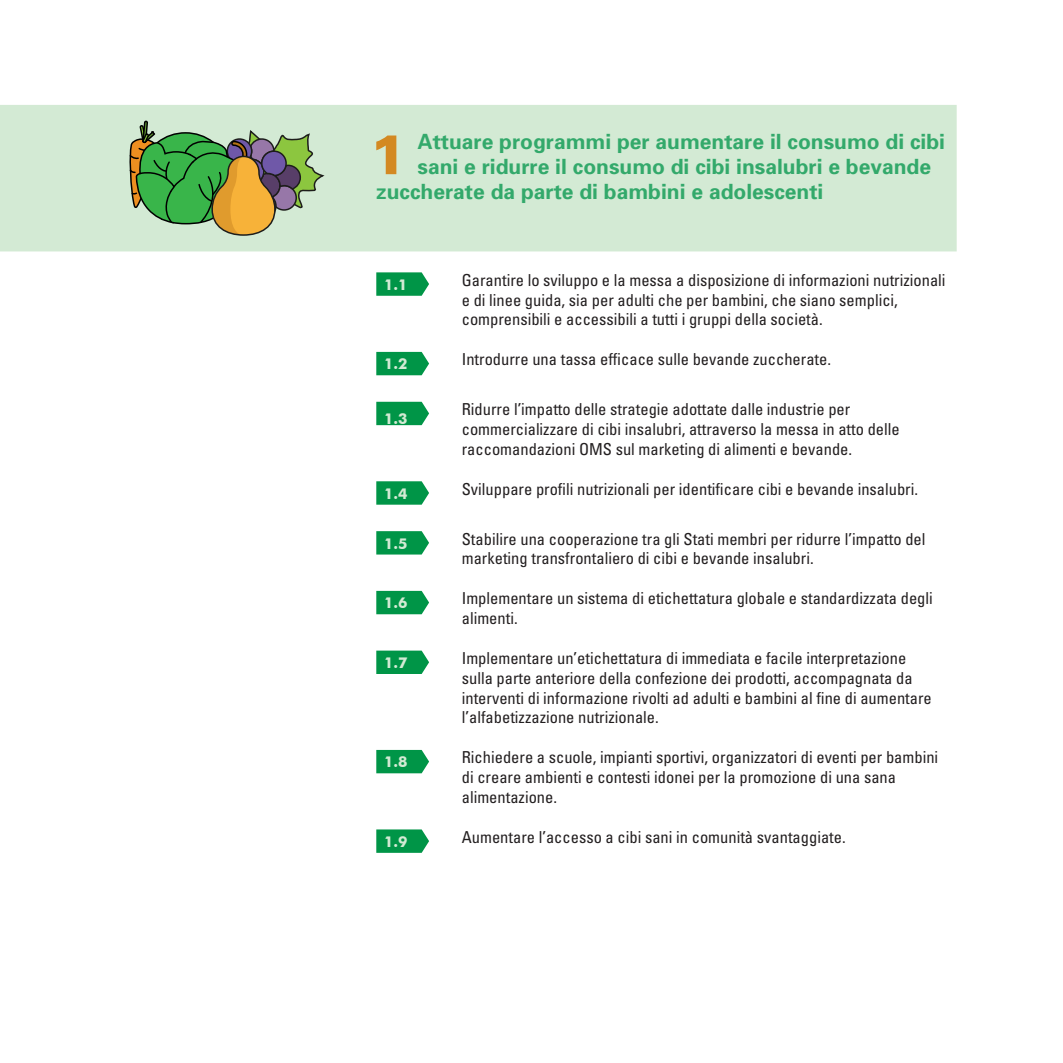
<style>
.page{position:relative;width:1063px;height:1063px;background:#fff}
.page>*{position:absolute;margin:0;border:0;box-sizing:border-box;transform-origin:0 0}
.t1{font:900 55.95px "Univers";color:#d38922}
.t2{font:700 21px "Univers";color:#33a96b}
.t3{font:condensed 16.5px/19.8px "Univers";color:#231f20}
.t4{font:700 15px "Futura BT";color:#d3ead4}
</style>
<div class="page">
<svg style="left:376px;top:352px;width:53px;height:23px"></svg>
<svg style="left:376px;top:402px;width:53px;height:23px"></svg>
<svg style="left:376px;top:481px;width:53px;height:24px"></svg>
<svg style="left:376px;top:531px;width:53px;height:24px"></svg>
<svg style="left:376px;top:591px;width:53px;height:23px"></svg>
<svg style="left:376px;top:651px;width:53px;height:23px"></svg>
<svg style="left:376px;top:750px;width:53px;height:23px"></svg>
<svg style="left:376px;top:829px;width:53px;height:24px"></svg>
<svg style="left:376px;top:272px;width:53px;height:24px"></svg>
<div style="left:0;top:106px;width:956px;height:145px;background:#d3ead4"></div>
<div style="left:0;top:105px;width:957px;height:146px;border:2px solid #d3ead4"></div>
<svg style="left:129px;top:120px;width:196px;height:116px"></svg>
<h1 class="t1" style="left:369px;top:120px;width:39px">1</h1>
<p class="t2" style="left:418px;top:128px;width:529px">Attuare programmi per aumentare il consumo di cibi</p>
<p class="t2" style="left:418px;top:153px;width:515px">sani e ridurre il consumo di cibi insalubri e bevande</p>
<p class="t2" style="left:376px;top:178px;width:449px">zuccherate da parte di bambini e adolescenti</p>
<p class="t4" style="left:384px;top:275px;width:25px">1.1</p>
<p class="t3" style="left:462px;top:270px;width:485px">Garantire lo sviluppo e la messa a disposizione di informazioni nutrizionali e di linee guida, sia per adulti che per bambini, che siano semplici, comprensibili e accessibili a tutti i gruppi della società.</p>
<p class="t4" style="left:384px;top:355px;width:25px">1.2</p>
<p class="t3" style="left:462px;top:349px;width:371px">Introdurre una tassa efficace sulle bevande zuccherate.</p>
<p class="t3" style="left:462px;top:399px;width:440px">Ridurre l’impatto delle strategie adottate dalle industrie per commercializzare di cibi insalubri, attraverso la messa in atto delle raccomandazioni OMS sul marketing di alimenti e bevande.</p>
<p class="t4" style="left:384px;top:409px;width:25px">1.3</p>
<p class="t4" style="left:384px;top:484px;width:25px">1.4</p>
<p class="t3" style="left:462px;top:479px;width:458px">Sviluppare profili nutrizionali per identificare cibi e bevande insalubri.</p>
<p class="t3" style="left:462px;top:528px;width:465px">Stabilire una cooperazione tra gli Stati membri per ridurre l’impatto del marketing transfrontaliero di cibi e bevande insalubri.</p>
<p class="t4" style="left:384px;top:534px;width:25px">1.5</p>
<p class="t4" style="left:384px;top:594px;width:25px">1.6</p>
<p class="t3" style="left:462px;top:588px;width:473px">Implementare un sistema di etichettatura globale e standardizzata degli alimenti.</p>
<p class="t4" style="left:384px;top:654px;width:25px">1.7</p>
<p class="t3" style="left:462px;top:648px;width:472px">Implementare un’etichettatura di immediata e facile interpretazione sulla parte anteriore della confezione dei prodotti, accompagnata da interventi di informazione rivolti ad adulti e bambini al fine di aumentare l’alfabetizzazione nutrizionale.</p>
<p class="t4" style="left:384px;top:753px;width:25px">1.8</p>
<p class="t3" style="left:462px;top:747px;width:478px">Richiedere a scuole, impianti sportivi, organizzatori di eventi per bambini di creare ambienti e contesti idonei per la promozione di una sana alimentazione.</p>
<p class="t4" style="left:384px;top:832px;width:25px">1.9</p>
<p class="t3" style="left:462px;top:827px;width:385px">Aumentare l’accesso a cibi sani in comunità svantaggiate.</p>
</div>
